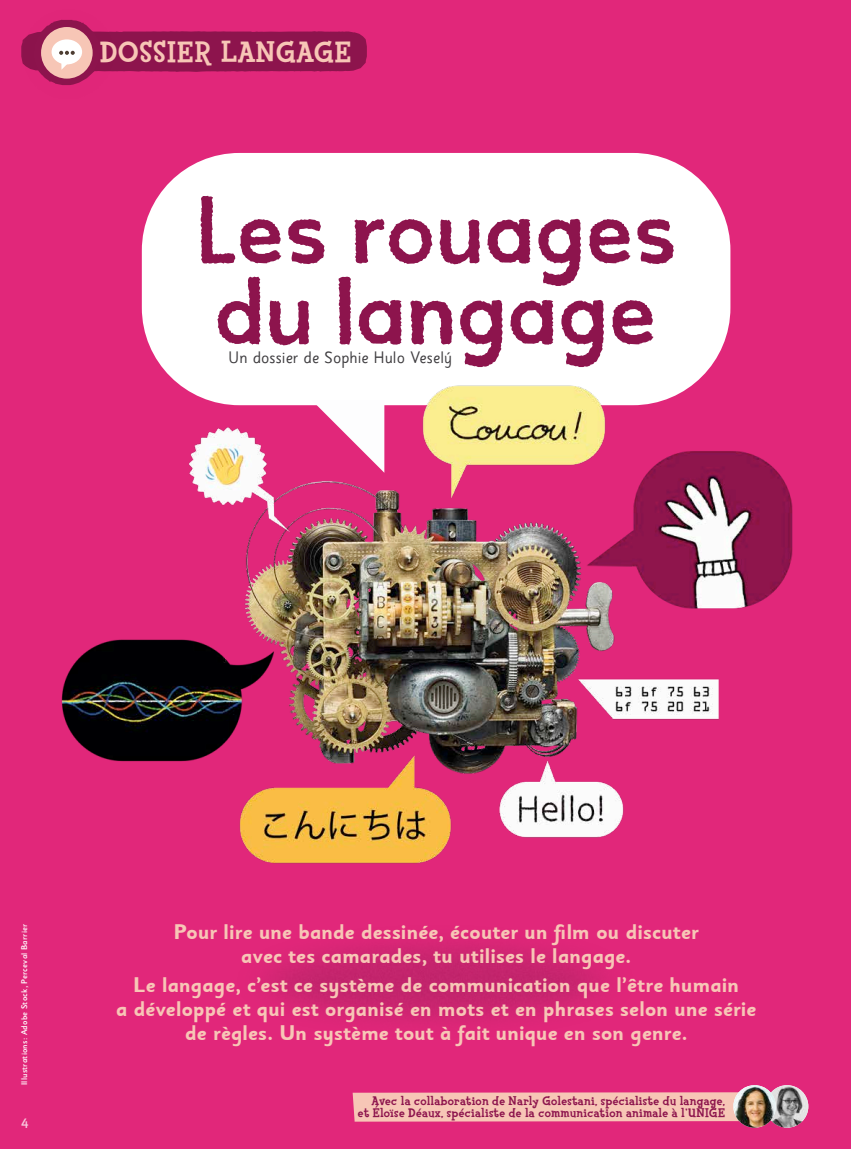
<style>
.page{position:relative;width:851px;height:1149px;background:#fff}
.page>*{position:absolute;margin:0;border:0;box-sizing:border-box;transform-origin:0 0}
.Titre_page{font:105px/81px "Helenitabook Rough";letter-spacing:.01em;color:#8d144d}
.Titre_rubrique{font:800 30px "Fink";letter-spacing:.03em;color:#f7c6b6}
.Chapo{font:700 21px/24px "Sassoon Sans";letter-spacing:-.015em;color:#f7c6b6;text-align:center}
.Légende{font:16.5px "Sassoon Sans";color:#3e3c3f}
.t1{font:500 13.5px "Sassoon Sans";color:#fff}
.Légende-2{font:800 12.75px/12.8px "Fink";letter-spacing:.02em;color:#8d144d;text-align:right}
.t2{font:500 8.25px "Sassoon Sans";letter-spacing:.03em;color:#fff}
</style>
<div class="page">
<hr style="left:850px;top:0;width:1px;height:288px;background:#8d144d">
<div style="left:0;top:0;width:850px;height:1148px;background:#e1277a"></div>
<div style="left:352px;top:1092px;width:387px;height:29px;background:#f7c6b6"></div>
<img style="left:766px;top:1085px;width:42px;height:42px">
<div style="left:142px;top:153px;width:588px;height:252px;background:#fff;border-radius:97px"></div>
<img style="left:61px;top:365px;width:732px;height:656px">
<svg style="left:21px;top:20px;width:346px;height:65px"></svg>
<img style="left:733px;top:1084px;width:42px;height:43px;border-radius:21px">
<p class="Titre_rubrique" style="left:100px;top:34px;width:252px">DOSSIER LANGAGE</p>
<p class="Titre_page" style="left:197px;top:191px;width:481px">Les rouages du langage</p>
<p class="Légende" style="left:228px;top:348px;width:225px">Un dossier de Sophie Hulo Veselý</p>
<p class="t2" style="left:19px;top:1084px;width:162px;rotate:-90deg">Illustrations: Adobe Stock, Perceval Barrier</p>
<p class="t1" style="left:21px;top:1114px;width:9px">4</p>
<p class="Chapo" style="left:173px;top:920px;width:527px">Pour lire une bande dessinée, écouter un film ou discuter avec tes camarades, tu utilises le langage.</p>
<p class="Chapo" style="left:116px;top:972px;width:642px">Le langage, c’est ce système de communication que l’être humain<br>a développé et qui est organisé en mots et en phrases selon une série de règles. Un système tout à fait unique en son genre.</p>
<p class="Légende-2" style="left:358px;top:1093px;width:368px">Avec la collaboration de Narly Golestani, spécialiste du langage, et Éloïse Déaux, spécialiste de la communication animale à l’UNIGE</p>
</div>
